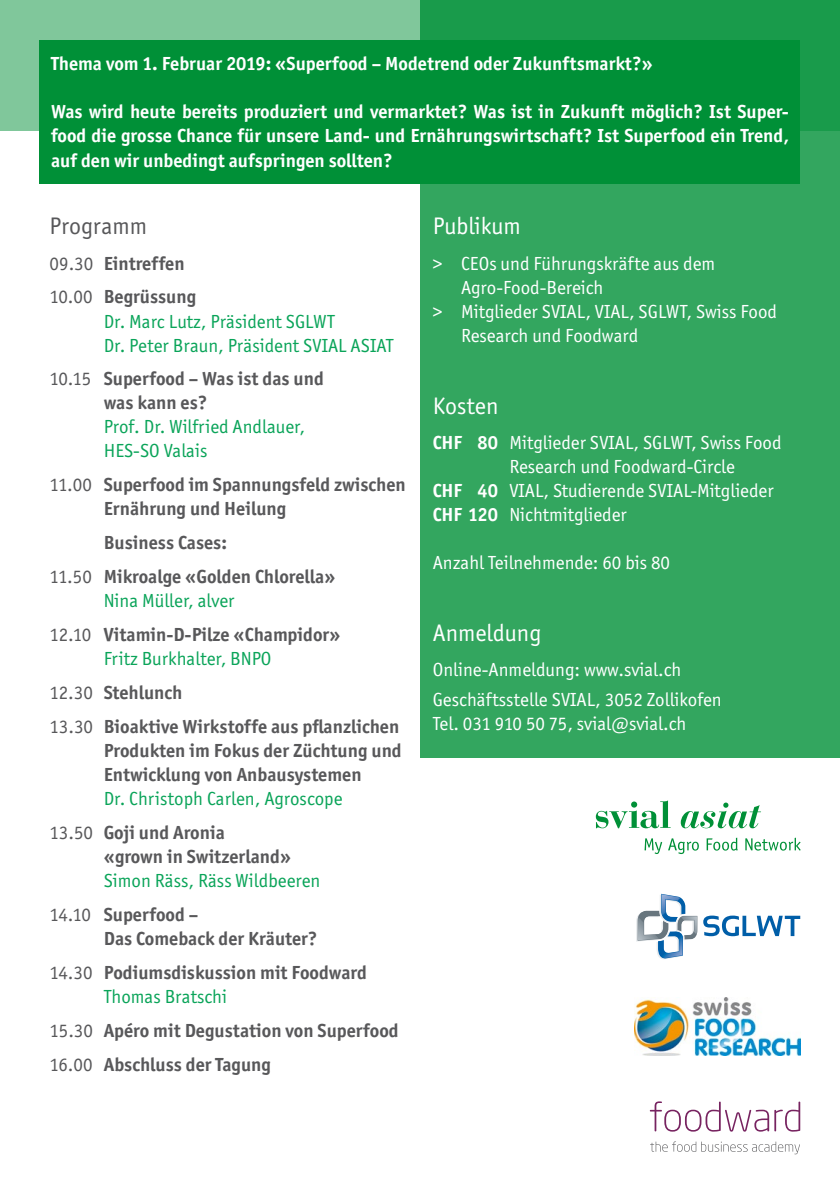
<style>
.page{position:relative;width:840px;height:1191px;background:#fff}
.page>*{position:absolute;margin:0;border:0;box-sizing:border-box;transform-origin:0 0}
.t1{font:24px "Officina Sans ITC Std";color:#fff}
.t2{font:24px "Officina Sans ITC Std";color:#58585a}
.t3{font:700 19px/34px "Officina Sans ITC Std";color:#58585a}
.t4{font:19px/29.6px "Officina Sans ITC Std";color:#fff}
.t5{font:700 19px/24px "Officina Sans ITC Std";color:#fff;text-align:justify}
.t6{font:19px/24px "Officina Sans ITC Std";color:#0aa459}
.s1{font-weight:400}
.s2{font-weight:400;color:#0aa459}
.s3{color:#58585a}
.s4{font-weight:700;color:#58585a}
.s5{font-weight:700}
</style>
<div class="page">
<div style="left:420px;top:0;width:419px;height:757px;background:#33a65f"></div>
<svg style="left:595px;top:800px;width:75px;height:28px"></svg>
<svg style="left:680px;top:802px;width:80px;height:26px"></svg>
<svg style="left:644px;top:838px;width:17px;height:16px"></svg>
<svg style="left:668px;top:838px;width:30px;height:16px"></svg>
<svg style="left:706px;top:837px;width:31px;height:13px"></svg>
<svg style="left:745px;top:837px;width:55px;height:13px"></svg>
<svg style="left:0;top:0;width:839px;height:131px;fill:#80c79b"></svg>
<svg style="left:636px;top:893px;width:163px;height:66px"></svg>
<div style="left:40px;top:40px;width:759px;height:143px;background:#009037"></div>
<svg style="left:649px;top:1101px;width:119px;height:30px"></svg>
<svg style="left:774px;top:1101px;width:25px;height:30px"></svg>
<svg style="left:650px;top:1141px;width:149px;height:13px"></svg>
<img style="left:634px;top:997px;width:165px;height:59px">
<p class="t5" style="left:51px;top:52px;width:603px">Thema vom 1. Februar 2019: «Superfood – Modetrend oder Zukunftsmarkt?»</p>
<p class="t5" style="left:51px;top:100px;width:739px">Was wird heute bereits produziert und vermarktet? Was ist in Zukunft möglich? Ist Super&shy;food die grosse Chance für unsere Land- und Ernährungswirtschaft? Ist Superfood ein Trend, auf den wir unbedingt aufspringen sollten?</p>
<p class="t2" style="left:50px;top:212px;width:99px">Programm</p>
<p class="t3" style="left:50px;top:246px;width:148px"><span class="s1">09.30</span> Eintreffen<br><span class="s1">10.00</span> Begrüssung</p>
<p class="t6" style="left:104px;top:309px;width:291px">Dr. Marc Lutz, Präsident SGLWT<br>Dr. Peter Braun, Präsident SVIAL ASIAT</p>
<p class="t3" style="left:104px;top:367px;width:221px;line-height:24px;text-indent:-54px"><span class="s1">10.15</span> Superfood – Was ist das und was kann es?</p>
<p class="t6" style="left:104px;top:415px;width:203px">Prof. Dr. Wilfried Andlauer,<br>HES-SO Valais</p>
<p class="t3" style="left:104px;top:473px;width:303px;line-height:24px;text-indent:-54px"><span class="s1">11.00</span> Superfood im Spannungsfeld zwischen<br>Ernährung und Heilung</p>
<p class="t3" style="left:50px;top:525px;width:287px;text-indent:54px">Business Cases:<br><span class="s1">11.50</span> Mikroalge «Golden Chlorella»</p>
<p class="t3" style="left:50px;top:583px;width:292px;text-indent:54px"><span class="s2">Nina Müller, alver<br></span><span class="s1">12.10</span> Vitamin-D-Pilze «Champidor»</p>
<p class="t3" style="left:50px;top:641px;width:351px;text-indent:54px"><span class="s2">Fritz Burkhalter, BNPO<br></span><span class="s1">12.30</span> Stehlunch<br><span class="s1">13.30</span> Bioaktive Wirkstoffe aus pflanzlichen</p>
<p class="t3" style="left:104px;top:738px;width:299px;line-height:24px">Produkten im Fokus der Züchtung und<br>Entwicklung von Anbausystemen</p>
<p class="t6" style="left:50px;top:781px;width:294px;line-height:34px;text-indent:54px">Dr. Christoph Carlen, Agroscope<br><span class="s3">13.50</span> <span class="s4">Goji und Aronia</span></p>
<p class="t3" style="left:104px;top:839px;width:189px">«grown in Switzerland»</p>
<p class="t6" style="left:50px;top:863px;width:272px;line-height:34px;text-indent:54px">Simon Räss, Räss Wildbeeren<br><span class="s3">14.10</span> <span class="s4">Superfood –</span></p>
<p class="t3" style="left:50px;top:921px;width:319px;text-align:center">Das Comeback der Kräuter?<br><span class="s1">14.30</span> Podiumsdiskussion mit Foodward</p>
<p class="t3" style="left:50px;top:979px;width:350px;text-indent:54px"><span class="s2">Thomas Bratschi<br></span><span class="s1">15.30</span> Apéro mit Degustation von Superfood<br><span class="s1">16.00</span> Abschluss der Tagung</p>
<p class="t1" style="left:432px;top:212px;width:90px">Publikum</p>
<p class="t4" style="left:432px;top:248px;width:284px">&gt; CEOs und Führungskräfte aus dem</p>
<p class="t4" style="left:461px;top:272px;width:144px">Agro-Food-Bereich</p>
<p class="t4" style="left:432px;top:296px;width:346px">&gt; Mitglieder SVIAL, VIAL, SGLWT, Swiss Food</p>
<p class="t4" style="left:461px;top:320px;width:179px">Research und Foodward</p>
<p class="t1" style="left:432px;top:392px;width:67px">Kosten</p>
<p class="t4" style="left:432px;top:427px;width:350px"><span class="s5">CHF 80</span> Mitglieder SVIAL, SGLWT, Swiss Food</p>
<p class="t4" style="left:509px;top:451px;width:227px">Research und Foodward-Circle</p>
<p class="t4" style="left:432px;top:475px;width:342px"><span class="s5">CHF 40</span> VIAL, Studierende SVIAL-Mitglieder</p>
<p class="t4" style="left:432px;top:499px;width:195px"><span class="s5">CHF 120</span> Nichtmitglieder</p>
<p class="t4" style="left:432px;top:547px;width:239px">Anzahl Teilnehmende: 60 bis 80</p>
<p class="t1" style="left:432px;top:619px;width:110px">Anmeldung</p>
<p class="t4" style="left:432px;top:655px;width:290px">Online-Anmeldung: www.svial.ch<br>Geschäftsstelle SVIAL, 3052 Zollikofen</p>
<p class="t4" style="left:432px;top:709px;width:255px">Tel. 031 910 50 75, svial@svial.ch</p>
</div>
